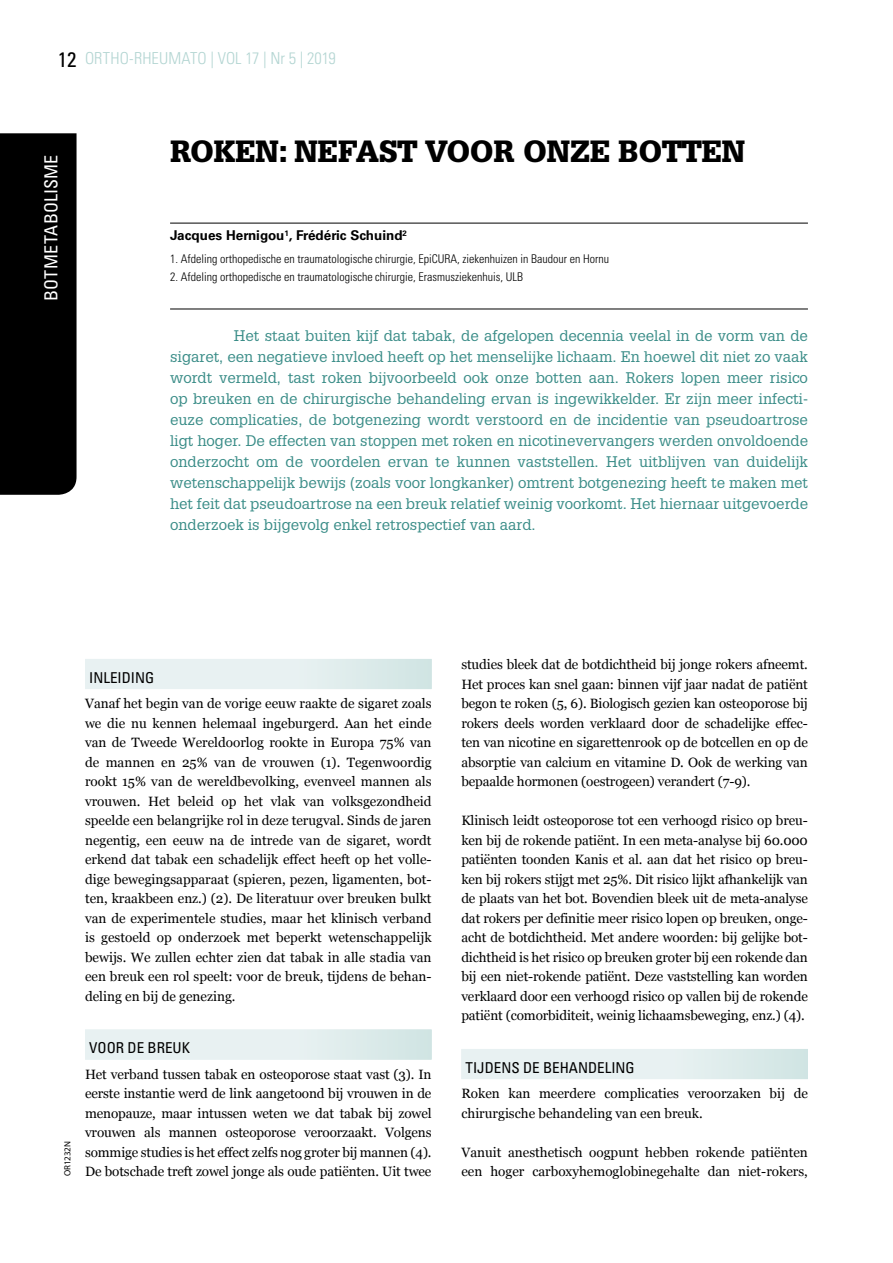
<style>
.page{position:relative;width:893px;height:1263px;background:#fff}
.page>*{position:absolute;margin:0;border:0;box-sizing:border-box;transform-origin:0 0}
.t1{font:900 30px "Glypha";color:#000}
.t2{font:condensed 18px "Univers LT Std";letter-spacing:.005em;color:#fff}
.t3{font:300 condensed 16.5px "Univers LT Std";letter-spacing:.005em;color:#b3d5d2}
.t4{font:15px/21px "Glypha";color:#398c87;text-align:justify}
.t5{font:condensed 15px "Univers LT Std";color:#000}
.t6{font:13.5px/19.5px "Georgia";color:#000;text-align:justify}
.t7{font:700 13.5px "Univers LT Std";color:#000}
.t8{font:300 condensed 12px "Univers LT Std";color:#000}
.t9{font:9px "Myriad Pro";color:#000}
.s1{font-weight:400;font-size:21px;color:#000}
</style>
<div class="page">
<div style="left:0;top:133px;width:77px;height:362px;background:#000"></div>
<hr style="left:170px;top:223px;width:638px;height:1px;background:#000">
<hr style="left:170px;top:309px;width:638px;height:1px;background:#000">
<div style="left:85px;top:659px;width:347px;height:30px;background:linear-gradient(to right,#eef4f6,#d9e9e8)"></div>
<svg style="left:85px;top:1029px;width:347px;height:1px"></svg>
<div style="left:85px;top:1030px;width:347px;height:30px;background:linear-gradient(to right,#eef4f6,#d9e9e8)"></div>
<div style="left:461px;top:1049px;width:347px;height:30px;background:linear-gradient(to right,#eef4f6,#d9e9e8)"></div>
<p class="t3" style="left:58px;top:48px;width:279px"><span class="s1">12</span> ORTHO-RHEUMATO | VOL 17 | Nr 5 | 2019</p>
<h2 class="t2" style="left:40px;top:301px;width:148px;rotate:-90deg">BOTMETABOLISME</h2>
<h1 class="t1" style="left:170px;top:133px;width:577px">ROKEN: NEFAST VOOR ONZE BOTTEN</h1>
<p class="t7" style="left:170px;top:228px;width:238px">Jacques Hernigou<sup>1</sup>, Frédéric Schuind<sup>2</sup></p>
<p class="t8" style="left:170px;top:251px;width:441px">1. Afdeling orthopedische en traumatologische chirurgie, EpiCURA, ziekenhuizen in Baudour en Hornu</p>
<p class="t8" style="left:170px;top:269px;width:355px">2. Afdeling orthopedische en traumatologische chirurgie, Erasmusziekenhuis, ULB</p>
<p class="t4" style="left:170px;top:325px;width:639px;text-indent:64px">Het staat buiten kijf dat tabak, de afgelopen decennia veelal in de vorm van de sigaret, een negatieve invloed heeft op het menselijke lichaam. En hoewel dit niet zo vaak wordt vermeld, tast roken bijvoorbeeld ook onze botten aan. Rokers lopen meer risico op breuken en de chirurgische behandeling ervan is ingewikkelder. Er zijn meer infecti&shy;euze complicaties, de botgenezing wordt verstoord en de incidentie van pseudoartrose ligt hoger. De effecten van stoppen met roken en nicotinevervangers werden onvoldoende onderzocht om de voordelen ervan te kunnen vaststellen. Het uitblijven van duidelijk wetenschappelijk bewijs (zoals voor longkanker) omtrent botgenezing heeft te maken met het feit dat pseudoartrose na een breuk relatief weinig voorkomt. Het hiernaar uitgevoerde onderzoek is bijgevolg enkel retrospectief van aard.</p>
<p class="t9" style="left:62px;top:1176px;width:37px;rotate:-90deg">OR1232N</p>
<p class="t5" style="left:89px;top:668px;width:67px">INLEIDING</p>
<p class="t6" style="left:85px;top:694px;width:348px">Vanaf het begin van de vorige eeuw raakte de sigaret zoals we die nu kennen helemaal ingeburgerd. Aan het einde van de Tweede Wereldoorlog rookte in Europa 75% van de mannen en 25% van de vrouwen (1). Tegenwoordig rookt 15% van de wereldbevolking, evenveel mannen als vrouwen. Het beleid op het vlak van volksgezondheid speelde een belangrijke rol in deze terugval. Sinds de jaren negentig, een eeuw na de intrede van de sigaret, wordt erkend dat tabak een schadelijk effect heeft op het volle&shy;dige bewegingsapparaat (spieren, pezen, ligamenten, bot&shy;ten, kraakbeen enz.) (2). De literatuur over breuken bulkt van de experimentele studies, maar het klinisch verband is gestoeld op onderzoek met beperkt wetenschappelijk bewijs. We zullen echter zien dat tabak in alle stadia van een breuk een rol speelt: voor de breuk, tijdens de behan&shy;deling en bij de genezing.</p>
<p class="t5" style="left:89px;top:1038px;width:102px">VOOR DE BREUK</p>
<p class="t6" style="left:85px;top:1065px;width:348px">Het verband tussen tabak en osteoporose staat vast (3). In eerste instantie werd de link aangetoond bij vrouwen in de menopauze, maar intussen weten we dat tabak bij zowel vrouwen als mannen osteoporose veroorzaakt. Volgens sommige studies is het effect zelfs nog groter bij mannen (4).<br>De botschade treft zowel jonge als oude patiënten. Uit twee</p>
<p class="t6" style="left:461px;top:655px;width:348px">studies bleek dat de botdichtheid bij jonge rokers afneemt.<br>Het proces kan snel gaan: binnen vijf jaar nadat de patiënt begon te roken (5, 6). Biologisch gezien kan osteoporose bij rokers deels worden verklaard door de schadelijke effec&shy;ten van nicotine en sigarettenrook op de botcellen en op de absorptie van calcium en vitamine D. Ook de werking van bepaalde hormonen (oestrogeen) verandert (7-9).</p>
<p class="t6" style="left:461px;top:811px;width:348px">Klinisch leidt osteoporose tot een verhoogd risico op breu&shy;ken bij de rokende patiënt. In een meta-analyse bij 60.000 patiënten toonden Kanis et al. aan dat het risico op breu&shy;ken bij rokers stijgt met 25%. Dit risico lijkt afhankelijk van de plaats van het bot. Bovendien bleek uit de meta-analyse dat rokers per definitie meer risico lopen op breuken, onge&shy;acht de botdichtheid. Met andere woorden: bij gelijke bot&shy;dichtheid is het risico op breuken groter bij een rokende dan bij een niet-rokende patiënt. Deze vaststelling kan worden verklaard door een verhoogd risico op vallen bij de rokende patiënt (comorbiditeit, weinig lichaamsbeweging, enz.) (4).</p>
<p class="t5" style="left:466px;top:1058px;width:171px">TIJDENS DE BEHANDELING</p>
<p class="t6" style="left:461px;top:1084px;width:348px">Roken kan meerdere complicaties veroorzaken bij de chirurgische behandeling van een breuk.</p>
<p class="t6" style="left:461px;top:1143px;width:348px">Vanuit anesthetisch oogpunt hebben rokende patiënten een hoger carboxyhemoglobinegehalte dan niet-rokers,</p>
</div>
